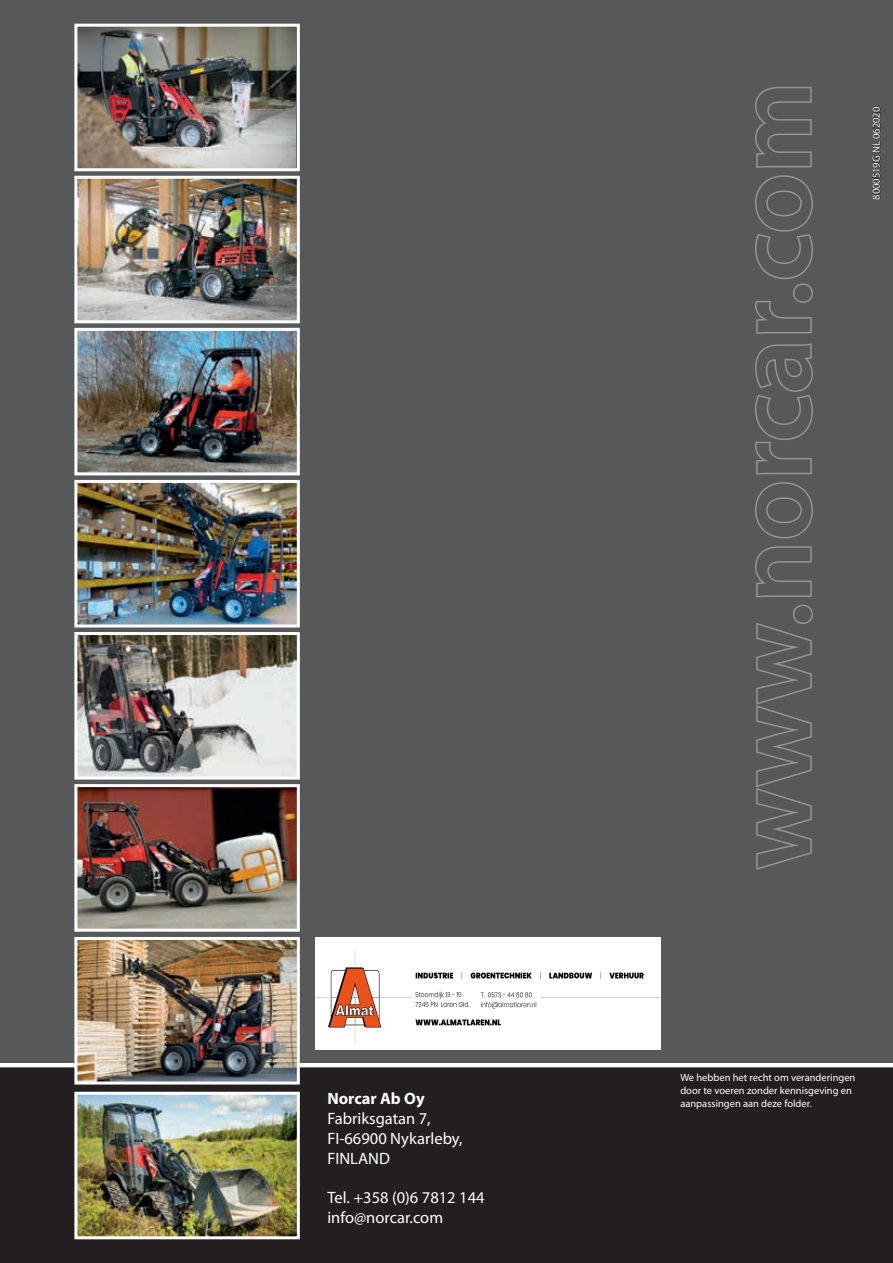
<style>
.page{position:relative;width:893px;height:1263px;background:#fff}
.page>*{position:absolute;margin:0;border:0;box-sizing:border-box;transform-origin:0 0}
.t1{font:600 108px "Myriad Pro";color:#57585a}
.t2{font:16.5px/19.8px "Myriad Pro";color:#fff}
.t3{font:700 16.5px "Myriad Pro";color:#fff}
.t4{font:10.5px/12.6px "Myriad Pro";color:#fff}
</style>
<div class="page">
<div style="left:0;top:1067px;width:893px;height:196px;background:#231f20"></div>
<div style="left:0;top:0;width:893px;height:1062px;background:#57585a"></div>
<img style="left:78px;top:28px;width:218px;height:139px">
<div style="left:74px;top:24px;width:226px;height:147px;border:3px solid #fff"></div>
<img style="left:78px;top:180px;width:218px;height:139px">
<div style="left:74px;top:176px;width:226px;height:147px;border:3px solid #fff"></div>
<img style="left:78px;top:332px;width:218px;height:139px">
<div style="left:74px;top:328px;width:226px;height:147px;border:3px solid #fff"></div>
<img style="left:78px;top:484px;width:218px;height:139px">
<div style="left:74px;top:480px;width:226px;height:147px;border:3px solid #fff"></div>
<img style="left:78px;top:636px;width:218px;height:140px">
<div style="left:74px;top:632px;width:226px;height:148px;border:3px solid #fff"></div>
<img style="left:78px;top:788px;width:218px;height:140px">
<div style="left:74px;top:784px;width:226px;height:148px;border:3px solid #fff"></div>
<img style="left:78px;top:941px;width:218px;height:139px">
<div style="left:74px;top:937px;width:226px;height:147px;border:3px solid #fff"></div>
<img style="left:78px;top:1096px;width:218px;height:139px">
<div style="left:74px;top:1092px;width:226px;height:147px;border:3px solid #fff"></div>
<svg style="left:756px;top:622px;width:56px;height:248px"></svg>
<div style="left:793px;top:605px;width:20px;height:19px;border:3px solid #939598;border-radius:50%"></div>
<svg style="left:755px;top:343px;width:58px;height:255px"></svg>
<svg style="left:755px;top:301px;width:57px;height:33px"></svg>
<div style="left:793px;top:283px;width:20px;height:20px;border:3px solid #939598;border-radius:50%"></div>
<svg style="left:755px;top:86px;width:58px;height:193px"></svg>
<div style="left:328px;top:1092px;width:135px;height:72px;background:#231f20"></div>
<div style="left:327px;top:1191px;width:158px;height:34px;background:#231f20"></div>
<svg style="left:872px;top:106px;width:9px;height:94px"></svg>
<img style="left:316px;top:937px;width:345px;height:113px">
<h2 class="t3" style="left:327px;top:1088px;width:99px">Norcar Ab Oy</h2>
<h2 class="t2" style="left:327px;top:1108px;width:137px">Fabriksgatan 7,<br>FI-66900 Nykarleby,<br>FINLAND</h2>
<h2 class="t2" style="left:327px;top:1187px;width:159px">Tel. +358 (0)6 7812 144 info@norcar.com</h2>
<h1 class="t1" style="left:705px;top:869px;width:789px;rotate:-90deg">www.norcar.com</h1>
<p class="t4" style="left:870px;top:200px;width:95px;rotate:-90deg">8000519G NL 062020</p>
<p class="t4" style="left:680px;top:1071px;width:177px">We hebben het recht om veranderingen door te voeren zonder kennisgeving en aanpassingen aan deze folder.</p>
</div>
